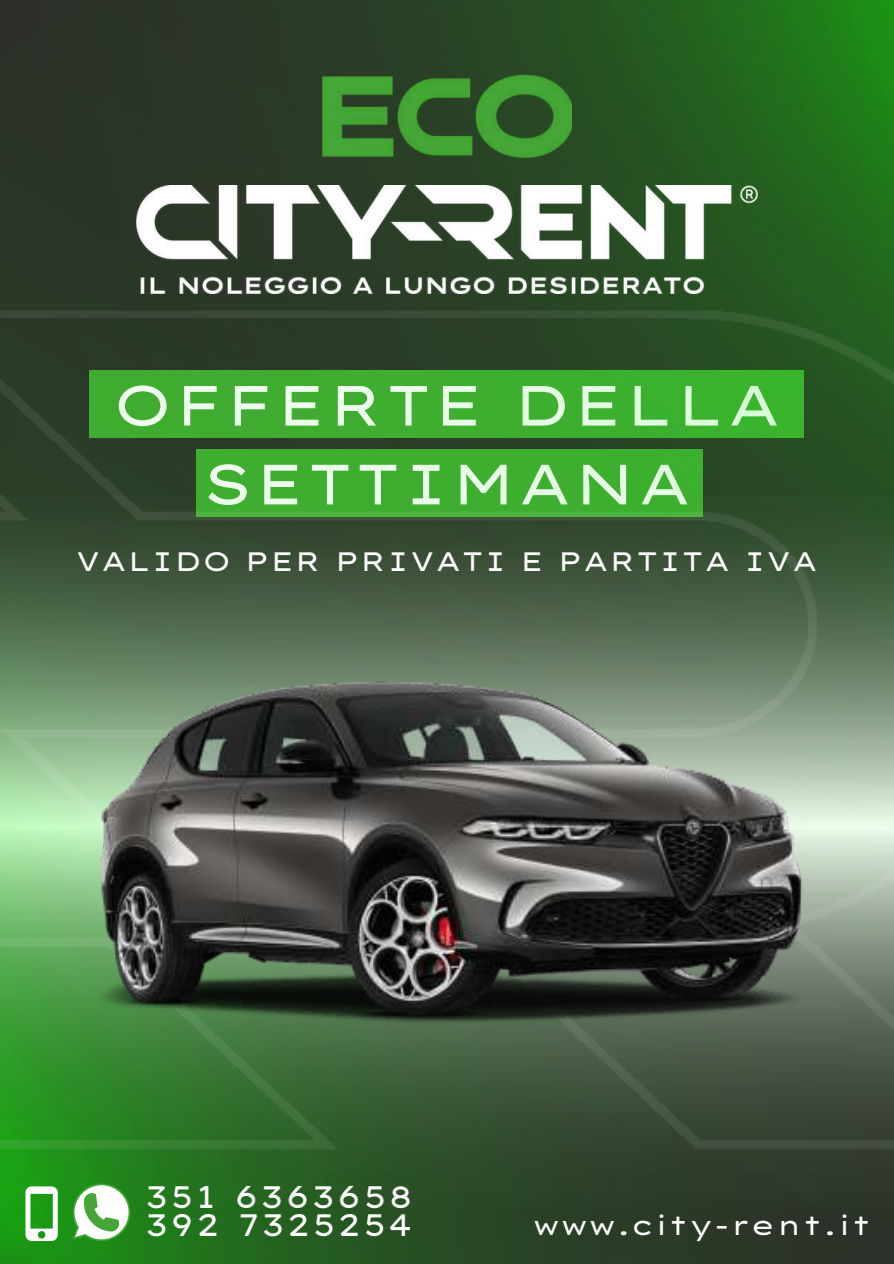
<style>
.page{position:relative;width:894px;height:1264px;background:#fff}
.page>*{position:absolute;margin:0;border:0;box-sizing:border-box;transform-origin:0 0}
.t1{font:56.55px/78.8px "Lexend Zetta";color:#fff;text-align:center}
.t2{font:31.05px/27px "Lexend Zetta";letter-spacing:.05em;color:#fff}
.t3{font:26.7px "Lexend Zetta";color:#fff}
</style>
<div class="page">
<img style="left:0;top:0;width:893px;height:1263px">
<svg style="left:25px;top:1186px;width:33px;height:54px"></svg>
<svg style="left:72px;top:1183px;width:58px;height:57px"></svg>
<img style="left:322px;top:63px;width:249px;height:94px">
<img style="left:136px;top:185px;width:621px;height:108px">
<img style="left:63px;top:599px;width:772px;height:508px">
<h1 class="t1" style="left:111px;top:365px;width:672px">OFFERTE DELLA<br>SETTIMANA</h1>
<p class="t3" style="left:75px;top:544px;width:744px">VALIDO PER PRIVATI E PARTITA IVA</p>
<p class="t2" style="left:145px;top:1183px;width:270px">351 6363658<br>392 7325254</p>
<p class="t3" style="left:532px;top:1208px;width:340px">www.city-rent.it</p>
</div>
